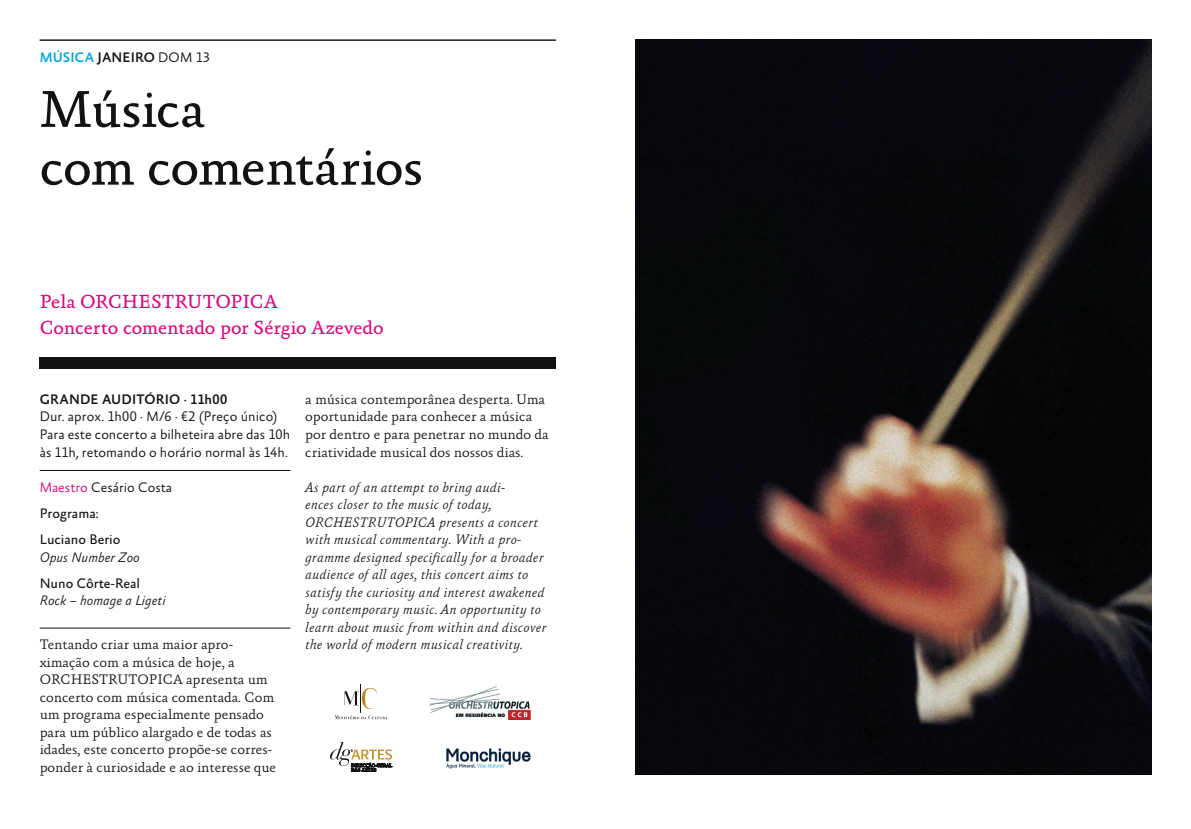
<style>
.page{position:relative;width:1191px;height:829px;background:#fff}
.page>*{position:absolute;margin:0;border:0;box-sizing:border-box;transform-origin:0 0}
.t1{font:52.5px/57.8px "Absara OT";letter-spacing:-.01em;color:#121212}
.t2{font:19.25px/26.1px "Absara OT";letter-spacing:-.005em;color:#d70b7d}
.t3{font:300 14px/17.5px "Absara OT";color:#121212}
.t4{font:italic 300 14px/17.5px "Absara OT";color:#121212}
.t5{font:300 14px/17.5px "Absara Sans OT";letter-spacing:.005em;color:#121212}
.t6{font:14px/26.2px "Absara Sans OT";color:#121212}
.t7{font:italic 300 14px "Absara Sans OT";color:#121212}
.t8{font:500 14px "Absara Sans OT";letter-spacing:.01em;color:#121212}
.s1{color:#00a3db}
.s2{font-weight:300}
.s3{font-weight:500}
.s4{font-weight:300;color:#d70b7d}
.s5{font-weight:300;font-style:italic}
</style>
<div class="page">
<hr style="left:40px;top:470px;width:250px;height:1px;background:#121212">
<hr style="left:40px;top:627px;width:250px;height:1px;background:#121212">
<div style="left:40px;top:358px;width:516px;height:11px;background:#121212"></div>
<hr style="left:40px;top:40px;width:516px;height:1px;background:#121212">
<img style="left:429px;top:686px;width:102px;height:33px">
<img style="left:446px;top:748px;width:85px;height:20px">
<svg style="left:330px;top:741px;width:62px;height:30px"></svg>
<svg style="left:335px;top:684px;width:52px;height:35px"></svg>
<img style="left:635px;top:40px;width:516px;height:734px">
<p class="t8" style="left:40px;top:49px;width:172px"><span class="s1">MÚSICA</span> JANEIRO <span class="s2">DOM 13</span></p>
<p class="t1" style="left:40px;top:83px;width:385px">Música<br>com comentários</p>
<p class="t2" style="left:40px;top:289px;width:345px">Pela ORCHESTRUTOPICA<br>Concerto comentado por Sérgio Azevedo</p>
<p class="t5" style="left:40px;top:391px;width:252px"><span class="s3">GRANDE AUDITÓRIO · 11h00<br></span>Dur. aprox. 1h00 · M/6 · €2 (Preço único)<br>Para este concerto a bilheteira abre das 10h às 11h, retomando o horário normal às 14h.</p>
<p class="t6" style="left:40px;top:474px;width:134px"><span class="s4">Maestro</span> <span class="s2">Cesário Costa<br></span>Programa:<br>Luciano Berio</p>
<p class="t6" style="left:40px;top:544px;width:102px"><span class="s5">Opus Number Zoo<br></span>Nuno Côrte-Real</p>
<p class="t7" style="left:40px;top:592px;width:127px">Rock – homage a Ligeti</p>
<p class="t3" style="left:40px;top:636px;width:238px">Tentando criar uma maior apro&shy;ximação com a música de hoje, a ORCHESTRUTOPICA apresenta um concerto com música comentada. Com um programa especialmente pensado para um público alargado e de todas as idades, este concerto propõe-se corres&shy;ponder à curiosidade e ao interesse que</p>
<p class="t3" style="left:305px;top:391px;width:245px">a música contemporânea desperta. Uma oportunidade para conhecer a música por dentro e para penetrar no mundo da criatividade musical dos nossos dias.</p>
<p class="t4" style="left:305px;top:478px;width:243px">As part of an attempt to bring audi-<br>ences closer to the music of today, ORCHESTRUTOPICA presents a concert with musical commentary. With a pro&shy;gramme designed specifically for a broader audience of all ages, this concert aims to satisfy the curiosity and interest awakened by contemporary music. An opportunity to learn about music from within and discover the world of modern musical creativity.</p>
</div>
